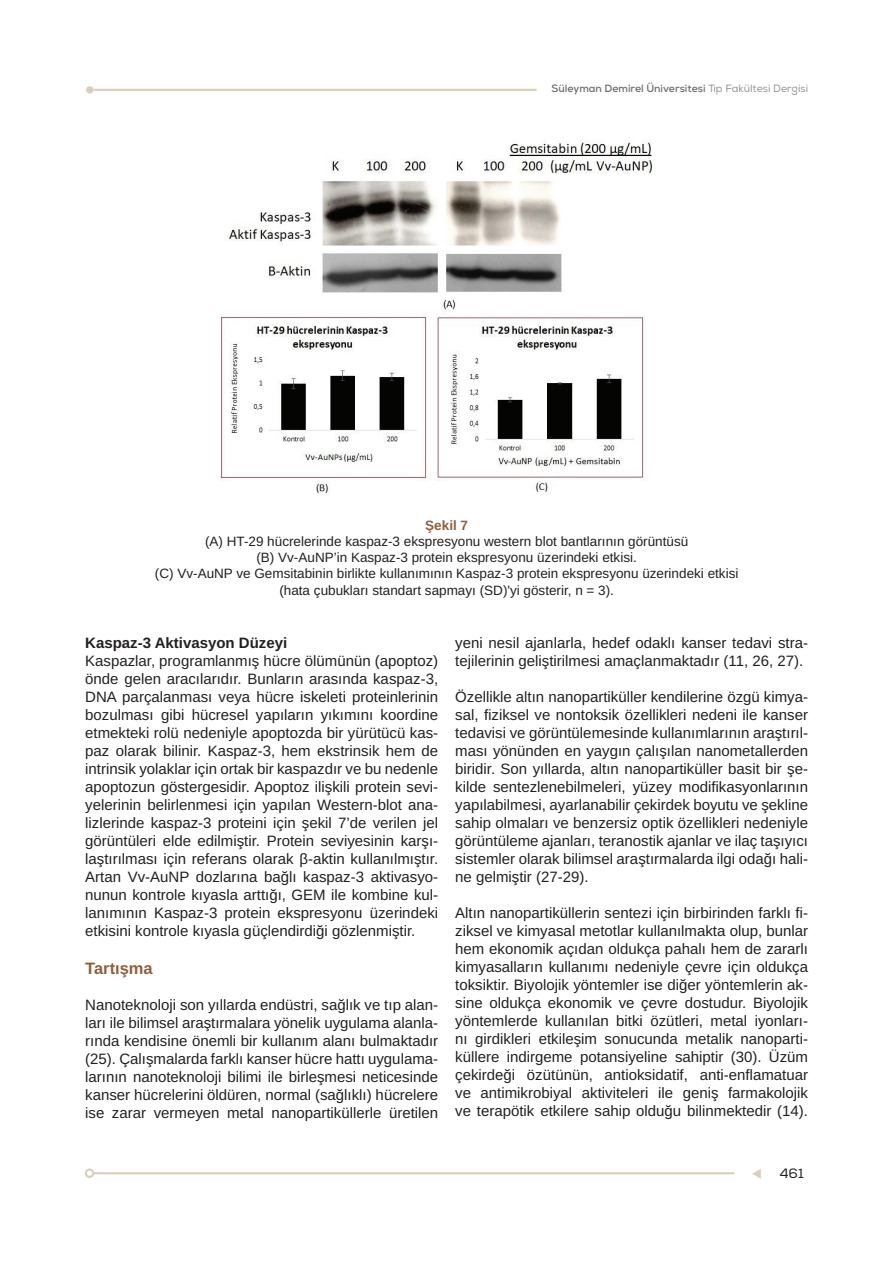
<style>
.page{position:relative;width:893px;height:1263px;background:#fff}
.page>*{position:absolute;margin:0;border:0;box-sizing:border-box;transform-origin:0 0}
.t1{font:700 16.5px "Arimo";color:#8f5f3f}
.t2{font:15px/18px "Arimo";color:#231f20;text-align:justify}
.t3{font:700 15px "Arimo";color:#231f20}
.t4{font:13.5px/16.2px "Arimo";color:#231f20;text-align:center}
.t5{font:700 13.5px "Arimo";color:#8f5f3f}
.t6{font:13.5px "Nexa";color:#231f20}
.t7{font:700 10.5px "Nexa";color:#6b6b6e}
.s1{font-weight:400;color:#939598}
.s2{color:#d8cebc}
</style>
<div class="page">
<hr style="left:93px;top:1172px;width:642px;height:2px;background:#d8cebc">
<div style="left:85px;top:1168px;width:9px;height:10px;border:2px solid #d8cebc;border-radius:50%"></div>
<hr style="left:94px;top:89px;width:443px;height:2px;background:#d8cebc">
<div style="left:86px;top:86px;width:7px;height:8px;background:#d8cebc;border-radius:50%"></div>
<img style="left:221px;top:142px;width:431px;height:352px">
<p class="t7" style="left:552px;top:82px;width:258px">Süleyman Demirel Üniversitesi <span class="s1">Tıp Fakültesi Dergisi</span></p>
<p class="t5" style="left:425px;top:516px;width:44px">Şekil 7</p>
<p class="t4" style="left:155px;top:533px;width:585px">(A) HT-29 hücrelerinde kaspaz-3 ekspresyonu western blot bantlarının görüntüsü<br>(B) Vv-AuNP’in Kaspaz-3 protein ekspresyonu üzerindeki etkisi.<br>(C) Vv-AuNP ve Gemsitabinin birlikte kullanımının Kaspaz-3 protein ekspresyonu üzerindeki etkisi (hata çubukları standart sapmayı (SD)'yi gösterir, n = 3).</p>
<p class="t3" style="left:85px;top:632px;width:204px">Kaspaz-3 Aktivasyon Düzeyi</p>
<p class="t2" style="left:85px;top:652px;width:354px">Kaspazlar, programlanmış hücre ölümünün (apoptoz) önde gelen aracılarıdır. Bunların arasında kaspaz-3, DNA parçalanması veya hücre iskeleti proteinlerinin bozulması gibi hücresel yapıların yıkımını koordine etmekteki rolü nedeniyle apoptozda bir yürütücü kas&shy;paz olarak bilinir. Kaspaz-3, hem ekstrinsik hem de intrinsik yolaklar için ortak bir kaspazdır ve bu nedenle apoptozun göstergesidir. Apoptoz ilişkili protein sevi&shy;yelerinin belirlenmesi için yapılan Western-blot ana&shy;lizlerinde kaspaz-3 proteini için şekil 7’de verilen jel görüntüleri elde edilmiştir. Protein seviyesinin karşı&shy;laştırılması için referans olarak β-aktin kullanılmıştır.<br>Artan Vv-AuNP dozlarına bağlı kaspaz-3 aktivasyo&shy;nunun kontrole kıyasla arttığı, GEM ile kombine kul&shy;lanımının Kaspaz-3 protein ekspresyonu üzerindeki etkisini kontrole kıyasla güçlendirdiği gözlenmiştir.</p>
<p class="t1" style="left:85px;top:957px;width:69px">Tartışma</p>
<p class="t2" style="left:85px;top:996px;width:354px">Nanoteknoloji son yıllarda endüstri, sağlık ve tıp alan&shy;ları ile bilimsel araştırmalara yönelik uygulama alanla&shy;rında kendisine önemli bir kullanım alanı bulmaktadır (25). Çalışmalarda farklı kanser hücre hattı uygulama&shy;larının nanoteknoloji bilimi ile birleşmesi neticesinde kanser hücrelerini öldüren, normal (sağlıklı) hücrelere ise zarar vermeyen metal nanopartiküllerle üretilen</p>
<p class="t2" style="left:455px;top:634px;width:354px">yeni nesil ajanlarla, hedef odaklı kanser tedavi stra&shy;tejilerinin geliştirilmesi amaçlanmaktadır (11, 26, 27).</p>
<p class="t2" style="left:455px;top:688px;width:354px">Özellikle altın nanopartiküller kendilerine özgü kimya&shy;sal, fiziksel ve nontoksik özellikleri nedeni ile kanser tedavisi ve görüntülemesinde kullanımlarının araştırıl&shy;ması yönünden en yaygın çalışılan nanometallerden biridir. Son yıllarda, altın nanopartiküller basit bir şe&shy;kilde sentezlenebilmeleri, yüzey modifikasyonlarının yapılabilmesi, ayarlanabilir çekirdek boyutu ve şekline sahip olmaları ve benzersiz optik özellikleri nedeniyle görüntüleme ajanları, teranostik ajanlar ve ilaç taşıyıcı sistemler olarak bilimsel araştırmalarda ilgi odağı hali&shy;ne gelmiştir (27-29).</p>
<p class="t2" style="left:455px;top:904px;width:354px">Altın nanopartiküllerin sentezi için birbirinden farklı fi&shy;ziksel ve kimyasal metotlar kullanılmakta olup, bunlar hem ekonomik açıdan oldukça pahalı hem de zararlı kimyasalların kullanımı nedeniyle çevre için oldukça toksiktir. Biyolojik yöntemler ise diğer yöntemlerin ak&shy;sine oldukça ekonomik ve çevre dostudur. Biyolojik yöntemlerde kullanılan bitki özütleri, metal iyonları&shy;nı girdikleri etkileşim sonucunda metalik nanoparti&shy;küllere indirgeme potansiyeline sahiptir (30). Üzüm çekirdeği özütünün, antioksidatif, anti-enflamatuar ve antimikrobiyal aktiviteleri ile geniş farmakolojik ve terapötik etkilere sahip olduğu bilinmektedir (14).</p>
<p class="t6" style="left:751px;top:1165px;width:54px"><span class="s2">▼</span> 461</p>
</div>
